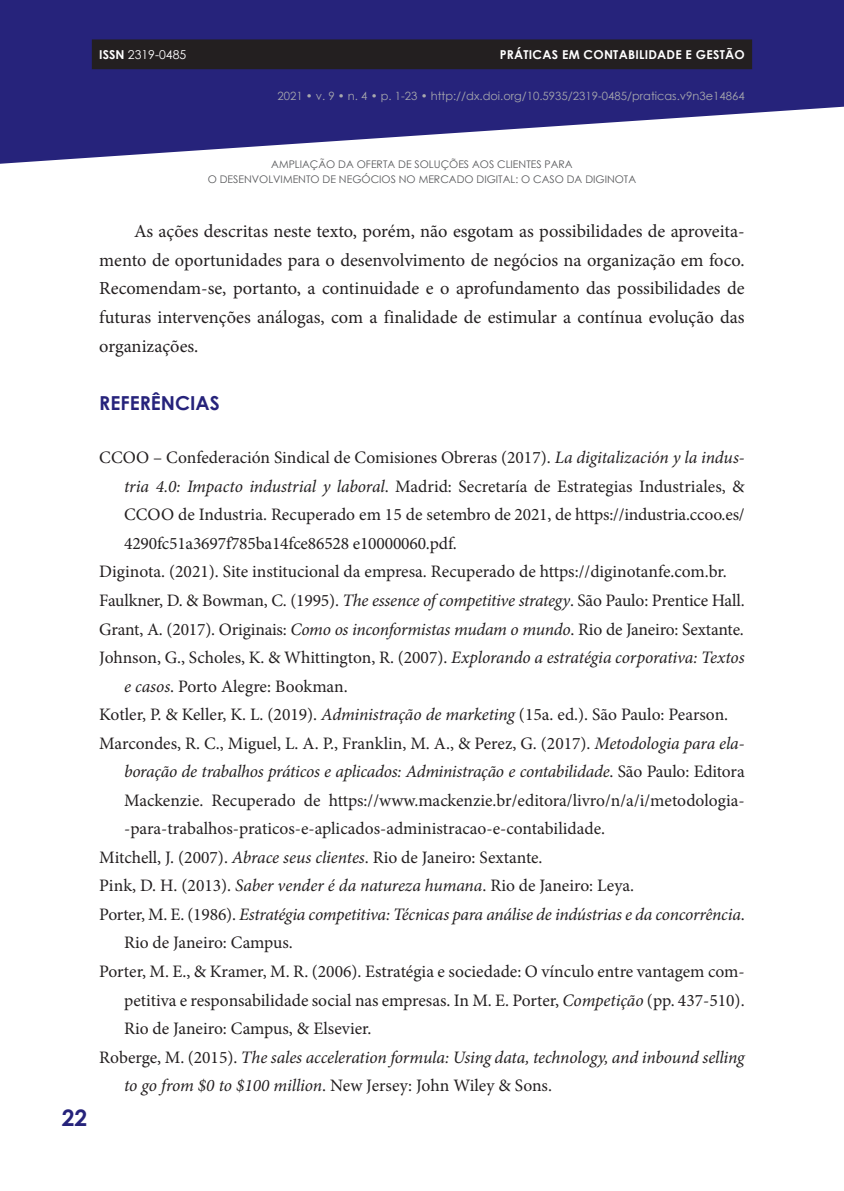
<style>
.page{position:relative;width:844px;height:1191px;background:#fff}
.page>*{position:absolute;margin:0;border:0;box-sizing:border-box;transform-origin:0 0}
.t1{font:700 22.75px "Century Gothic";color:#26237b}
.t2{font:700 19.25px "Century Gothic";color:#26237b}
.t3{font:18.38px/28.9px "Minion Pro";color:#231f20;text-align:justify}
.t4{font:17.5px "Minion Pro";color:#231f20}
.t5{font:italic 17.5px "Minion Pro";letter-spacing:-.015em;color:#231f20}
.t6{font:700 12.25px "Century Gothic";letter-spacing:.02em;color:#fff}
.t7{font:12.25px "Century Gothic";color:#fff}
.t8{font:11.38px "Century Gothic";color:#a8a9ad}
.t9{font:10.5px/15.8px "Century Gothic";color:#57585a;text-align:center}
.s1{font-weight:700}
.s2{font-style:italic}
.s3{font-style:normal}
</style>
<div class="page">
<svg style="left:0;top:0;width:843px;height:164px;fill:#26237b"></svg>
<div style="left:92px;top:39px;width:660px;height:30px;background:#231f20"></div>
<p class="t7" style="left:99px;top:46px;width:88px"><span class="s1">ISSN</span> 2319-0485</p>
<p class="t6" style="left:499px;top:45px;width:246px">PRÁTICAS EM CONTABILIDADE E GESTÃO</p>
<p class="t8" style="left:277px;top:88px;width:468px">2021 • v. 9 • n. 4 • p. 1-23 • http://dx.doi.org/10.5935/2319-0485/praticas.v9n3e14864</p>
<p class="t9" style="left:208px;top:156px;width:430px">AMPLIAÇÃO DA OFERTA DE SOLUÇÕES AOS CLIENTES PARA<br>O DESENVOLVIMENTO DE NEGÓCIOS NO MERCADO DIGITAL: O CASO DA DIGINOTA</p>
<p class="t3" style="left:99px;top:216px;width:646px;text-indent:35px">As ações descritas neste texto, porém, não esgotam as possibilidades de aproveita&shy;mento de oportunidades para o desenvolvimento de negócios na organização em foco.<br>Recomendam-se, portanto, a continuidade e o aprofundamento das possibilidades de futuras intervenções análogas, com a finalidade de estimular a contínua evolução das organizações.</p>
<p class="t2" style="left:99px;top:388px;width:122px">REFERÊNCIAS</p>
<h1 class="t1" style="left:62px;top:1100px;width:27px">22</h1>
<p class="t4" style="left:99px;top:446px;width:646px">CCOO – Confederación Sindical de Comisiones Obreras (2017). <span class="s2">La digitalización y la indus-</span></p>
<p class="t4" style="left:124px;top:474px;width:622px"><span class="s2">tria 4.0: Impacto industrial y laboral</span>. Madrid: Secretaría de Estrategias Industriales, &amp;</p>
<p class="t4" style="left:124px;top:503px;width:622px">CCOO de Industria. Recuperado em 15 de setembro de 2021, de https://industria.ccoo.es/</p>
<p class="t4" style="left:124px;top:531px;width:334px">4290fc51a3697f785ba14fce86528 e10000060.pdf.</p>
<p class="t4" style="left:99px;top:560px;width:629px">Diginota. (2021). Site institucional da empresa. Recuperado de https://diginotanfe.com.br.</p>
<p class="t4" style="left:99px;top:588px;width:646px">Faulkner, D. &amp; Bowman, C. (1995). <span class="s2">The essence of competitive strategy</span>. São Paulo: Prentice Hall.</p>
<p class="t4" style="left:99px;top:617px;width:646px">Grant, A. (2017). Originais: <span class="s2">Como os inconformistas mudam o mundo</span>. Rio de Janeiro: Sextante.</p>
<p class="t4" style="left:99px;top:646px;width:646px">Johnson, G., Scholes, K. &amp; Whittington, R. (2007). <span class="s2">Explorando a estratégia corporativa: Textos</span></p>
<p class="t4" style="left:124px;top:674px;width:225px"><span class="s2">e casos</span>. Porto Alegre: Bookman.</p>
<p class="t4" style="left:99px;top:703px;width:630px">Kotler, P. &amp; Keller, K. L. (2019). <span class="s2">Administração de marketing</span> (15a. ed.). São Paulo: Pearson.</p>
<p class="t4" style="left:99px;top:731px;width:646px">Marcondes, R. C., Miguel, L. A. P., Franklin, M. A., &amp; Perez, G. (2017). <span class="s2">Metodologia para ela-</span></p>
<p class="t5" style="left:124px;top:759px;width:622px">boração de trabalhos práticos e aplicados: Administração e contabilidade<span class="s3">. São Paulo: Editora</span></p>
<p class="t4" style="left:124px;top:788px;width:622px">Mackenzie. Recuperado de https://www.mackenzie.br/editora/livro/n/a/i/metodologia-</p>
<p class="t4" style="left:124px;top:817px;width:482px">-para-trabalhos-praticos-e-aplicados-administracao-e-contabilidade.</p>
<p class="t4" style="left:99px;top:845px;width:444px">Mitchell, J. (2007). <span class="s2">Abrace seus clientes</span>. Rio de Janeiro: Sextante.</p>
<p class="t4" style="left:99px;top:874px;width:536px">Pink, D. H. (2013). <span class="s2">Saber vender é da natureza humana</span>. Rio de Janeiro: Leya.</p>
<p class="t5" style="left:99px;top:902px;width:646px"><span class="s3">Porter, M. E. (1986).</span> Estratégia competitiva: Técnicas para análise de indústrias e da concorrência<span class="s3">.</span></p>
<p class="t4" style="left:124px;top:931px;width:170px">Rio de Janeiro: Campus.</p>
<p class="t4" style="left:99px;top:959px;width:646px">Porter, M. E., &amp; Kramer, M. R. (2006). Estratégia e sociedade: O vínculo entre vantagem com-</p>
<p class="t4" style="left:124px;top:988px;width:622px">petitiva e responsabilidade social nas empresas. In M. E. Porter, <span class="s2">Competição</span> (pp. 437-510).</p>
<p class="t4" style="left:124px;top:1016px;width:249px">Rio de Janeiro: Campus, &amp; Elsevier.</p>
<p class="t5" style="left:99px;top:1045px;width:646px"><span class="s3">Roberge, M. (2015).</span> The sales acceleration formula: Using data, technology, and inbound selling</p>
<p class="t4" style="left:124px;top:1073px;width:429px"><span class="s2">to go from $0 to $100 million</span>. New Jersey: John Wiley &amp; Sons.</p>
</div>
